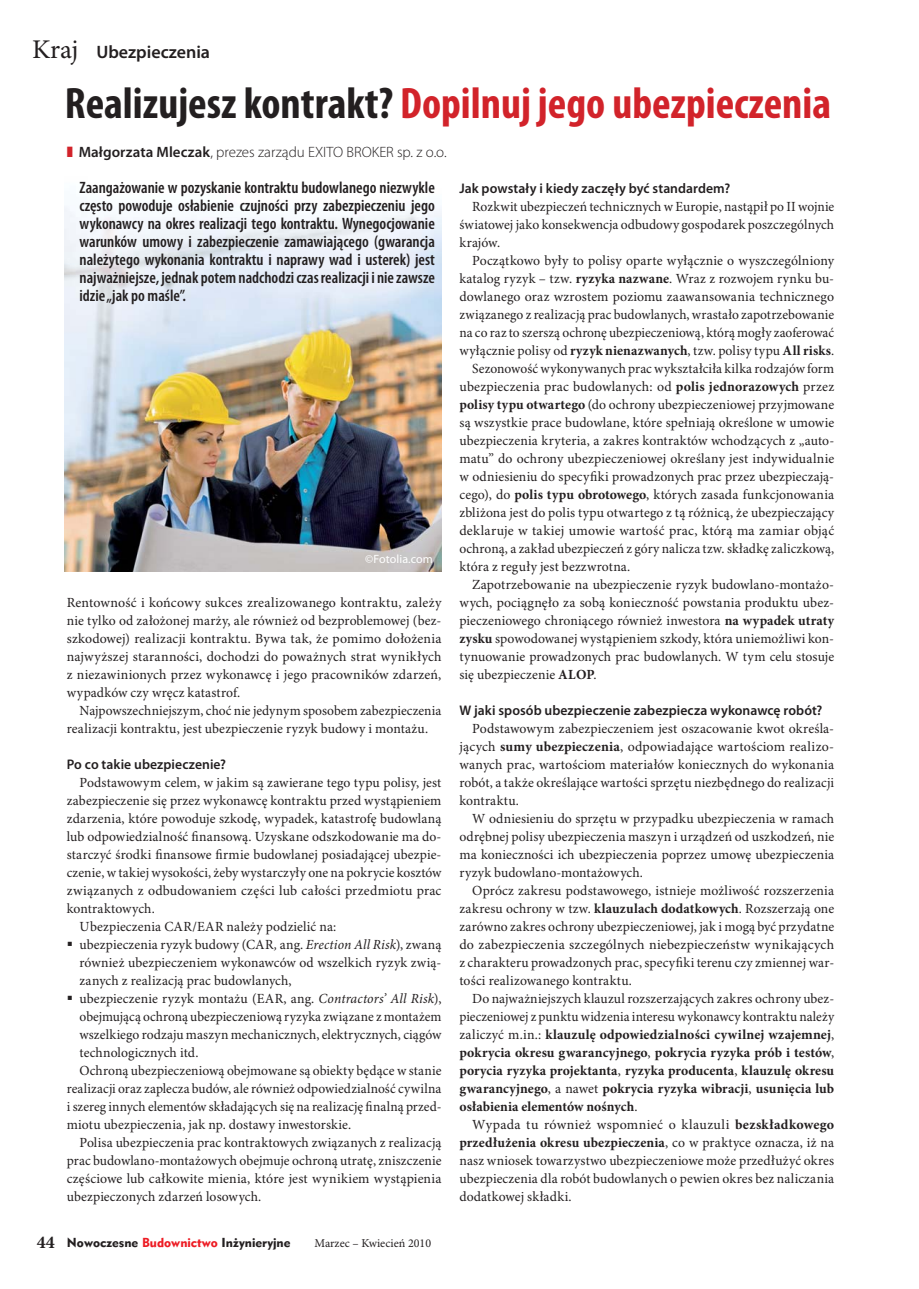
<style>
.page{position:relative;width:919px;height:1289px;background:#fff}
.page>*{position:absolute;margin:0;border:0;box-sizing:border-box;transform-origin:0 0}
.t1{font:700 condensed 44.25px "Myriad Pro";color:#d2232a}
.t2{font:600 18px "Myriad Pro";color:#231f20}
.t3{font:600 condensed 16.5px/18px "Myriad Pro";color:#231f20;text-align:justify}
.t4{font:300 15px "Myriad Pro";color:#231f20}
.t5{font:13.95px/18px "Minion Pro";letter-spacing:.01em;color:#231f20;text-align:justify}
.t6{font:700 13.95px/18px "Minion Pro";color:#231f20;text-align:justify}
.t7{font:13.95px "Minion Pro";letter-spacing:.01em;color:#231f20;scale:.96 1}
.t8{font:600 13.95px "Myriad Pro";letter-spacing:.005em;color:#231f20}
.t9{font:12px "Geometr 415 Blk PL";color:#231f20}
.t10{font:12px "Minion Pro";color:#231f20}
.t11{font:12px "Myriad Pro";letter-spacing:.005em;color:#fff}
.s1{font-family:"Minion Pro";font-weight:400;font-size:27px}
.s2{color:#231f20}
.s3{color:#d2232a}
.s4{font-weight:600}
.s5{font-style:italic}
.s6{font-family:"Minion Pro";font-weight:700;font-size:18px}
.s7{color:#ed1c24}
.s8{font-weight:700}
.s9{font-weight:400}
</style>
<div class="page">
<img style="left:65px;top:206px;width:376px;height:365px">
<p class="t2" style="left:32px;top:45px;width:179px"><span class="s1">Kraj</span> Ubezpieczenia</p>
<h1 class="t1" style="left:65px;top:86px;width:767px"><span class="s2">Realizujesz kontrakt?</span> Dopilnuj jego ubezpieczenia</h1>
<p class="t4" style="left:67px;top:146px;width:381px"><span class="s3">❚</span> <span class="s4">Małgorzata Mleczak</span>, prezes zarządu EXITO BROKER sp. z o.o.</p>
<p class="t3" style="left:80px;top:180px;width:357px">Zaangażowanie w pozyskanie kontraktu budowlanego niezwykle często powoduje osłabienie czujności przy zabezpieczeniu jego wykonawcy na okres realizacji tego kontraktu. Wynegocjowanie warunków umowy i zabezpieczenie zamawiającego (gwarancja należytego wykonania kontraktu i naprawy wad i usterek) jest najważniejsze, jednak potem nadchodzi czas realizacji i nie zawsze idzie „jak po maśle”.</p>
<p class="t11" style="left:365px;top:554px;width:69px">©Fotolia.com</p>
<p class="t5" style="left:67px;top:595px;width:376px">Rentowność i końcowy sukces zrealizowanego kontraktu, zależy nie tylko od założonej marży, ale również od bezproblemowej (bez&shy;szkodowej) realizacji kontraktu. Bywa tak, że pomimo dołożenia najwyższej staranności, dochodzi do poważnych strat wynikłych z niezawinionych przez wykonawcę i jego pracowników zdarzeń, wypadków czy wręcz katastrof.</p>
<p class="t5" style="left:67px;top:703px;width:376px;text-indent:13px">Najpowszechniejszym, choć nie jedynym sposobem zabezpieczenia realizacji kontraktu, jest ubezpieczenie ryzyk budowy i montażu.</p>
<p class="t8" style="left:67px;top:759px;width:161px">Po co takie ubezpieczenie?</p>
<p class="t5" style="left:80px;top:775px;width:363px">Podstawowym celem, w jakim są zawierane tego typu polisy, jest</p>
<p class="t5" style="left:67px;top:793px;width:376px">zabezpieczenie się przez wykonawcę kontraktu przed wystąpieniem</p>
<p class="t5" style="left:67px;top:811px;width:376px">zdarzenia, które powoduje szkodę, wypadek, katastrofę budowlaną</p>
<p class="t5" style="left:67px;top:829px;width:376px">lub odpowiedzialność finansową. Uzyskane odszkodowanie ma do-</p>
<p class="t5" style="left:67px;top:847px;width:376px">starczyć środki finansowe firmie budowlanej posiadającej ubezpie-</p>
<p class="t5" style="left:67px;top:865px;width:376px">czenie, w takiej wysokości, żeby wystarczyły one na pokrycie kosztów</p>
<p class="t5" style="left:67px;top:883px;width:376px">związanych z odbudowaniem części lub całości przedmiotu prac</p>
<p class="t5" style="left:67px;top:901px;width:90px">kontraktowych.</p>
<p class="t5" style="left:80px;top:919px;width:258px">Ubezpieczenia CAR/EAR należy podzielić na:</p>
<p class="t5" style="left:80px;top:937px;width:363px;text-indent:-13px">▪ ubezpieczenia ryzyk budowy (CAR<span class="s5">,</span> ang. <span class="s5">Erection All Risk</span>), zwaną również ubezpieczeniem wykonawców od wszelkich ryzyk zwią&shy;zanych z realizacją prac budowlanych,</p>
<p class="t5" style="left:67px;top:991px;width:376px">▪ ubezpieczenie ryzyk montażu (EAR, ang. <span class="s5">Contractors’ All Risk</span>),</p>
<p class="t7" style="left:80px;top:1011px;width:378px">obejmującą ochroną ubezpieczeniową ryzyka związane z montażem</p>
<p class="t5" style="left:80px;top:1027px;width:363px">wszelkiego rodzaju maszyn mechanicznych, elektrycznych, ciągów</p>
<p class="t5" style="left:80px;top:1045px;width:120px">technologicznych itd.</p>
<p class="t5" style="left:80px;top:1063px;width:363px">Ochroną ubezpieczeniową obejmowane są obiekty będące w stanie</p>
<p class="t5" style="left:67px;top:1081px;width:376px">realizacji oraz zaplecza budów, ale również odpowiedzialność cywilna</p>
<p class="t7" style="left:67px;top:1101px;width:392px">i szereg innych elementów składających się na realizację finalną przed-</p>
<p class="t5" style="left:67px;top:1117px;width:286px">miotu ubezpieczenia, jak np. dostawy inwestorskie.</p>
<p class="t5" style="left:80px;top:1135px;width:363px">Polisa ubezpieczenia prac kontraktowych związanych z realizacją</p>
<p class="t5" style="left:67px;top:1153px;width:376px">prac budowlano-montażowych obejmuje ochroną utratę, zniszczenie</p>
<p class="t5" style="left:67px;top:1171px;width:376px">częściowe lub całkowite mienia, które jest wynikiem wystąpienia</p>
<p class="t5" style="left:67px;top:1189px;width:196px">ubezpieczonych zdarzeń losowych.</p>
<p class="t9" style="left:37px;top:1235px;width:255px"><span class="s6">44</span> Nowoczesne <span class="s7">Budownictwo</span> Inżynieryjne</p>
<p class="t10" style="left:314px;top:1238px;width:118px">Marzec – Kwiecień 2010</p>
<p class="t8" style="left:459px;top:183px;width:272px">Jak powstały i kiedy zaczęły być standardem?</p>
<p class="t5" style="left:459px;top:199px;width:376px;text-indent:13px">Rozkwit ubezpieczeń technicznych w Europie, nastąpił po II wojnie światowej jako konsekwencja odbudowy gospodarek poszczególnych krajów.</p>
<p class="t5" style="left:472px;top:253px;width:363px">Początkowo były to polisy oparte wyłącznie o wyszczególniony</p>
<p class="t5" style="left:459px;top:271px;width:376px">katalog ryzyk – tzw. <span class="s8">ryzyka nazwane</span>. Wraz z rozwojem rynku bu-</p>
<p class="t5" style="left:459px;top:289px;width:376px">dowlanego oraz wzrostem poziomu zaawansowania technicznego</p>
<p class="t5" style="left:459px;top:307px;width:376px">związanego z realizacją prac budowlanych, wrastało zapotrzebowanie</p>
<p class="t7" style="left:459px;top:327px;width:392px">na co raz to szerszą ochronę ubezpieczeniową, którą mogły zaoferować</p>
<p class="t5" style="left:459px;top:343px;width:376px">wyłącznie polisy od <span class="s8">ryzyk nienazwanych</span>, tzw. polisy typu <span class="s8">All risks</span>.</p>
<p class="t5" style="left:472px;top:361px;width:363px">Sezonowość wykonywanych prac wykształciła kilka rodzajów form</p>
<p class="t5" style="left:459px;top:379px;width:376px">ubezpieczenia prac budowlanych: od <span class="s8">polis jednorazowych</span> przez</p>
<p class="t5" style="left:459px;top:397px;width:376px"><span class="s8">polisy typu otwartego</span> (do ochrony ubezpieczeniowej przyjmowane</p>
<p class="t5" style="left:459px;top:415px;width:376px">są wszystkie prace budowlane, które spełniają określone w umowie</p>
<p class="t5" style="left:459px;top:433px;width:376px">ubezpieczenia kryteria, a zakres kontraktów wchodzących z „auto-</p>
<p class="t5" style="left:459px;top:451px;width:376px">matu” do ochrony ubezpieczeniowej określany jest indywidualnie</p>
<p class="t5" style="left:459px;top:469px;width:376px">w odniesieniu do specyfiki prowadzonych prac przez ubezpieczają-</p>
<p class="t5" style="left:459px;top:487px;width:376px">cego), do <span class="s8">polis typu obrotowego</span>, których zasada funkcjonowania</p>
<p class="t5" style="left:459px;top:505px;width:376px">zbliżona jest do polis typu otwartego z tą różnicą, że ubezpieczający</p>
<p class="t5" style="left:459px;top:523px;width:376px">deklaruje w takiej umowie wartość prac, którą ma zamiar objąć</p>
<p class="t5" style="left:459px;top:541px;width:376px">ochroną, a zakład ubezpieczeń z góry nalicza tzw. składkę zaliczkową,</p>
<p class="t5" style="left:459px;top:559px;width:172px">która z reguły jest bezzwrotna.</p>
<p class="t5" style="left:472px;top:577px;width:363px">Zapotrzebowanie na ubezpieczenie ryzyk budowlano-montażo-</p>
<p class="t5" style="left:459px;top:595px;width:376px">wych, pociągnęło za sobą konieczność powstania produktu ubez-</p>
<p class="t5" style="left:459px;top:613px;width:376px">pieczeniowego chroniącego również inwestora <span class="s8">na wypadek utraty</span></p>
<p class="t5" style="left:459px;top:631px;width:376px"><span class="s8">zysku</span> spowodowanej wystąpieniem szkody, która uniemożliwi kon-</p>
<p class="t5" style="left:459px;top:649px;width:376px">tynuowanie prowadzonych prac budowlanych. W tym celu stosuje</p>
<p class="t5" style="left:459px;top:667px;width:138px">się ubezpieczenie <span class="s8">ALOP</span>.</p>
<p class="t8" style="left:459px;top:705px;width:364px">W jaki sposób ubezpieczenie zabezpiecza wykonawcę robót?</p>
<p class="t5" style="left:459px;top:721px;width:376px;text-indent:13px">Podstawowym zabezpieczeniem jest oszacowanie kwot określa&shy;jących <span class="s8">sumy ubezpieczenia</span>, odpowiadające wartościom realizo&shy;wanych prac, wartościom materiałów koniecznych do wykonania robót, a także określające wartości sprzętu niezbędnego do realizacji kontraktu.</p>
<p class="t5" style="left:459px;top:811px;width:376px;text-indent:13px">W odniesieniu do sprzętu w przypadku ubezpieczenia w ramach odrębnej polisy ubezpieczenia maszyn i urządzeń od uszkodzeń, nie ma konieczności ich ubezpieczenia poprzez umowę ubezpieczenia ryzyk budowlano-montażowych.</p>
<p class="t5" style="left:459px;top:883px;width:376px;text-indent:13px">Oprócz zakresu podstawowego, istnieje możliwość rozszerzenia zakresu ochrony w tzw. <span class="s8">klauzulach dodatkowych</span>. Rozszerzają one zarówno zakres ochrony ubezpieczeniowej, jak i mogą być przydatne do zabezpieczenia szczególnych niebezpieczeństw wynikających z charakteru prowadzonych prac, specyfiki terenu czy zmiennej war&shy;tości realizowanego kontraktu.</p>
<p class="t6" style="left:459px;top:990px;width:376px;text-indent:13px"><span class="s9">Do najważniejszych klauzul rozszerzających zakres ochrony ubez&shy;pieczeniowej z punktu widzenia interesu wykonawcy kontraktu należy zaliczyć m.in.:</span> klauzulę odpowiedzialności cywilnej wzajemnej<span class="s9">, </span>pokrycia okresu gwarancyjnego<span class="s9">,</span> pokrycia ryzyka prób i testów<span class="s9">, </span>porycia ryzyka projektanta<span class="s9">,</span> ryzyka producenta<span class="s9">,</span> klauzulę okresu gwarancyjnego<span class="s9">, a nawet</span> pokrycia ryzyka wibracji<span class="s9">,</span> usunięcia lub osłabienia elementów nośnych<span class="s9">.</span></p>
<p class="t5" style="left:459px;top:1117px;width:376px;text-indent:13px">Wypada tu również wspomnieć o klauzuli <span class="s8">bezskładkowego przedłużenia okresu ubezpieczenia</span>, co w praktyce oznacza, iż na nasz wniosek towarzystwo ubezpieczeniowe może przedłużyć okres ubezpieczenia dla robót budowlanych o pewien okres bez naliczania dodatkowej składki.</p>
</div>
